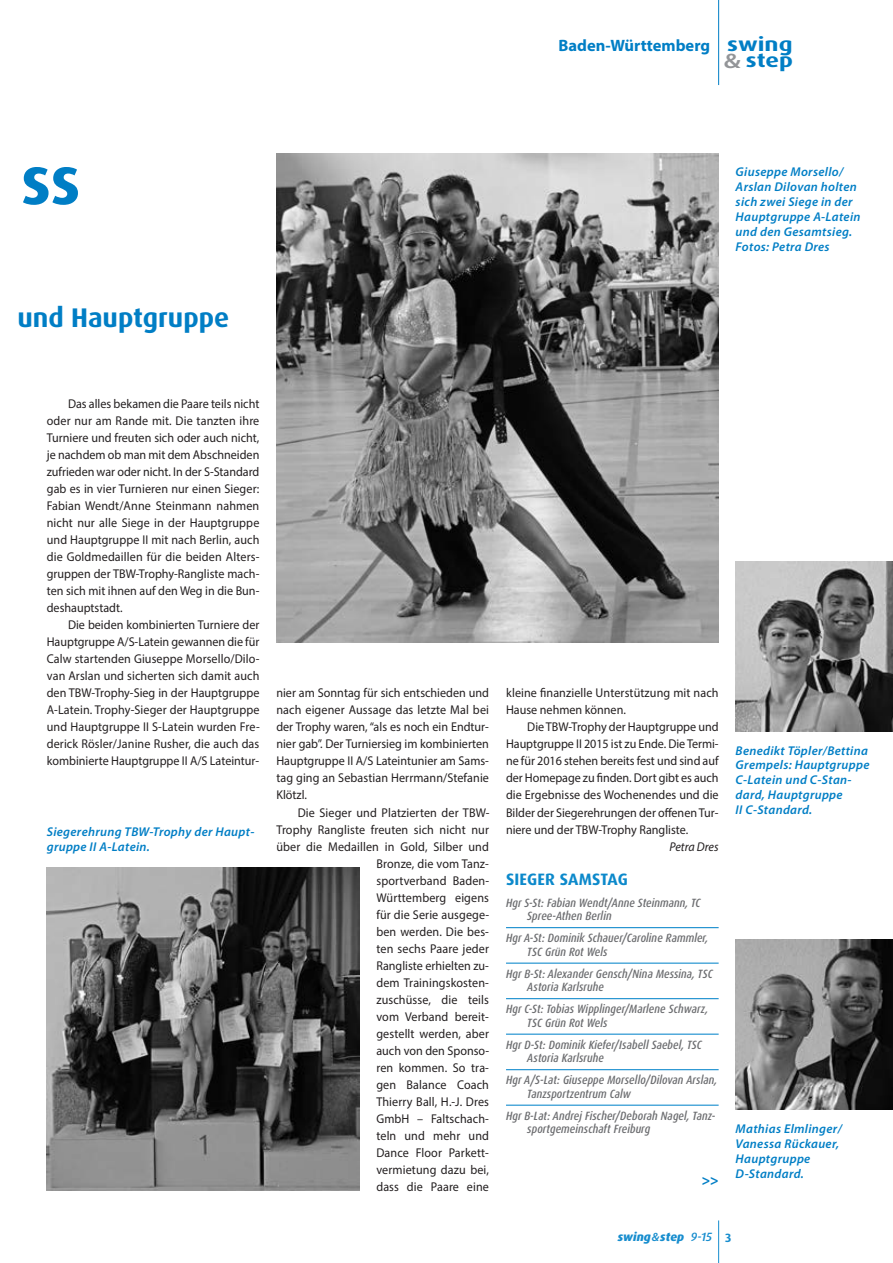
<style>
.page{position:relative;width:893px;height:1263px;background:#fff}
.page>*{position:absolute;margin:0;border:0;box-sizing:border-box;transform-origin:0 0}
.t1{font:700 67.5px "Dax OT";color:#007ec5}
.t2{font:700 27px "Dax OT";color:#007ec5}
.t3{font:700 19.5px/15.8px "Dax OT";color:#007ec5;scale:1.25 1}
.t4{font:700 16.5px "Myriad Pro";color:#007ec5}
.t5{font:700 16.5px "Dax OT";letter-spacing:.01em;color:#0c89cb}
.t6{font:700 15px "Myriad Pro";color:#007ec5;scale:.95 1}
.t7{font:12.75px/17px "Myriad Pro";letter-spacing:.01em;color:#231f20;text-align:justify;scale:.95 1}
.t8{font:italic 600 12.75px/14.9px "Myriad Pro";letter-spacing:.025em;color:#007ec5}
.t9{font:italic 12.75px "Myriad Pro";color:#231f20;scale:.95 1}
.t10{font:italic 500 condensed 12px/13.5px "Dax OT";color:#6c6d70}
.t11{font:italic 800 12px "Dax OT";color:#178dce}
.s1{font-family:"Myriad Pro";font-weight:600;font-size:21px;color:#939598}
.s2{font-family:"Myriad Pro";font-weight:600}
.s3{font-weight:500}
.s4{font-weight:700;font-style:normal}
</style>
<div class="page">
<hr style="left:506px;top:927px;width:213px;height:1px;background:#178dce">
<hr style="left:506px;top:962px;width:213px;height:2px;background:#178dce">
<hr style="left:506px;top:998px;width:213px;height:1px;background:#178dce">
<hr style="left:506px;top:1033px;width:213px;height:2px;background:#178dce">
<hr style="left:506px;top:1069px;width:213px;height:1px;background:#178dce">
<hr style="left:506px;top:1104px;width:213px;height:2px;background:#178dce">
<hr style="left:718px;top:1220px;width:1px;height:43px;background:#178dce">
<hr style="left:718px;top:0;width:1px;height:85px;background:#007ec5">
<img style="left:276px;top:153px;width:443px;height:489px">
<img style="left:47px;top:867px;width:312px;height:324px">
<img style="left:736px;top:561px;width:157px;height:170px">
<img style="left:736px;top:940px;width:157px;height:170px">
<p class="t4" style="left:558px;top:39px;width:153px">Baden-Württemberg</p>
<h3 class="t3" style="left:724px;top:38px;width:57px">swing <span class="s1">&amp;</span> step</h3>
<h1 class="t1" style="left:21px;top:151px;width:61px">ss</h1>
<h2 class="t2" style="left:17px;top:306px;width:213px">und Hauptgruppe</h2>
<p class="t8" style="left:736px;top:166px;width:126px">Giuseppe Morsello/<br>Arslan Dilovan holten sich zwei Siege in der<br>Hauptgruppe A-Latein und den Gesamtsieg.<br>Fotos: Petra Dres</p>
<p class="t7" style="left:47px;top:397px;width:225px;text-indent:21px">Das alles bekamen die Paare teils nicht oder nur am Rande mit. Die tanzten ihre Turniere und freuten sich oder auch nicht, je nachdem ob man mit dem Abschneiden zufrieden war oder nicht. In der S-Standard gab es in vier Turnieren nur einen Sieger:<br>Fabian Wendt/Anne Steinmann nahmen nicht nur alle Siege in der Hauptgruppe und Hauptgruppe II mit nach Berlin, auch die Goldmedaillen für die beiden Alters&shy;gruppen der TBW-Trophy-Rangliste mach&shy;ten sich mit ihnen auf den Weg in die Bun&shy;deshauptstadt.</p>
<p class="t7" style="left:47px;top:618px;width:226px;text-indent:21px">Die beiden kombinierten Turniere der Hauptgruppe A/S-Latein gewannen die für Calw startenden Giuseppe Morsello/Dilo&shy;van Arslan und sicherten sich damit auch den TBW-Trophy-Sieg in der Hauptgruppe A-Latein. Trophy-Sieger der Hauptgruppe und Hauptgruppe II S-Latein wurden Fre&shy;derick Rösler/Janine Rusher, die auch das kombinierte Hauptgruppe II A/S Lateintur-</p>
<p class="t8" style="left:47px;top:825px;width:209px">Siegerehrung TBW-Trophy der Haupt&shy;gruppe II A-Latein.</p>
<p class="t7" style="left:276px;top:686px;width:225px">nier am Sonntag für sich entschieden und nach eigener Aussage das letzte Mal bei der Trophy waren, “als es noch ein Endtur&shy;nier gab”. Der Turniersieg im kombinierten Hauptgruppe II A/S Lateintunier am Sams&shy;tag ging an Sebastian Herrmann/Stefanie Klötzl.</p>
<p class="t7" style="left:276px;top:805px;width:226px;text-align:right">Die Sieger und Platzierten der TBW-<br>Trophy Rangliste freuten sich nicht nur über die Medaillen in Gold, Silber und<br>Bronze, die vom Tanz-<br>sportverband Baden-<br>Württemberg eigens<br>für die Serie ausgege-<br>ben werden. Die bes-<br>ten sechs Paare jeder<br>Rangliste erhielten zu-<br>dem Trainingskosten-<br>zuschüsse, die teils<br>vom Verband bereit-<br>gestellt werden, aber<br>auch von den Sponso-<br>ren kommen. So tra-<br>gen Balance Coach<br>Thierry Ball, H.-J. Dres<br>GmbH – Faltschach-<br>teln und mehr und<br>Dance Floor Parkett-<br>vermietung dazu bei,<br>dass die Paare eine</p>
<p class="t7" style="left:506px;top:686px;width:225px">kleine finanzielle Unterstützung mit nach<br>Hause nehmen können.</p>
<p class="t7" style="left:506px;top:720px;width:225px;text-indent:21px">Die TBW-Trophy der Hauptgruppe und Hauptgruppe II 2015 ist zu Ende. Die Termi&shy;ne für 2016 stehen bereits fest und sind auf der Homepage zu finden. Dort gibt es auch die Ergebnisse des Wochenendes und die Bilder der Siegerehrungen der offenen Tur&shy;niere und der TBW-Trophy Rangliste.</p>
<p class="t9" style="left:670px;top:841px;width:53px">Petra Dres</p>
<p class="t5" style="left:506px;top:871px;width:123px">SIEGER SAMSTAG</p>
<p class="t10" style="left:527px;top:896px;width:175px;text-indent:-21px">Hgr S-St: Fabian Wendt/Anne Steinmann, TC<br>Spree-Athen Berlin</p>
<p class="t10" style="left:527px;top:932px;width:183px;text-indent:-21px">Hgr A-St: Dominik Schauer/Caroline Rammler,<br>TSC Grün Rot Wels</p>
<p class="t10" style="left:527px;top:967px;width:187px;text-indent:-21px">Hgr B-St: Alexander Gensch/Nina Messina, TSC<br>Astoria Karlsruhe</p>
<p class="t10" style="left:527px;top:1003px;width:182px;text-indent:-21px">Hgr C-St: Tobias Wipplinger/Marlene Schwarz,<br>TSC Grün Rot Wels</p>
<p class="t10" style="left:527px;top:1038px;width:176px;text-indent:-21px">Hgr D-St: Dominik Kiefer/Isabell Saebel, TSC<br>Astoria Karlsruhe</p>
<p class="t10" style="left:527px;top:1074px;width:191px;text-indent:-21px">Hgr A/S-Lat: Giuseppe Morsello/Dilovan Arslan,<br>Tanzsportzentrum Calw</p>
<p class="t10" style="left:527px;top:1109px;width:190px;text-indent:-21px">Hgr B-Lat: Andrej Fischer/Deborah Nagel, Tanz&shy;sportgemeinschaft Freiburg</p>
<p class="t6" style="left:702px;top:1174px;width:19px">&gt;&gt;</p>
<p class="t8" style="left:736px;top:744px;width:135px">Benedikt Töpler/Bettina<br>Grempels: Hauptgruppe<br>C-Latein und C-Stan&shy;dard, Hauptgruppe<br>II C-Standard.</p>
<p class="t8" style="left:736px;top:1122px;width:108px">Mathias Elmlinger/<br>Vanessa Rückauer,<br>Hauptgruppe<br>D-Standard.</p>
<p class="t11" style="left:618px;top:1230px;width:115px">swing<span class="s2">&amp;</span>step <span class="s3">9-15</span> <span class="s4">3</span></p>
</div>
